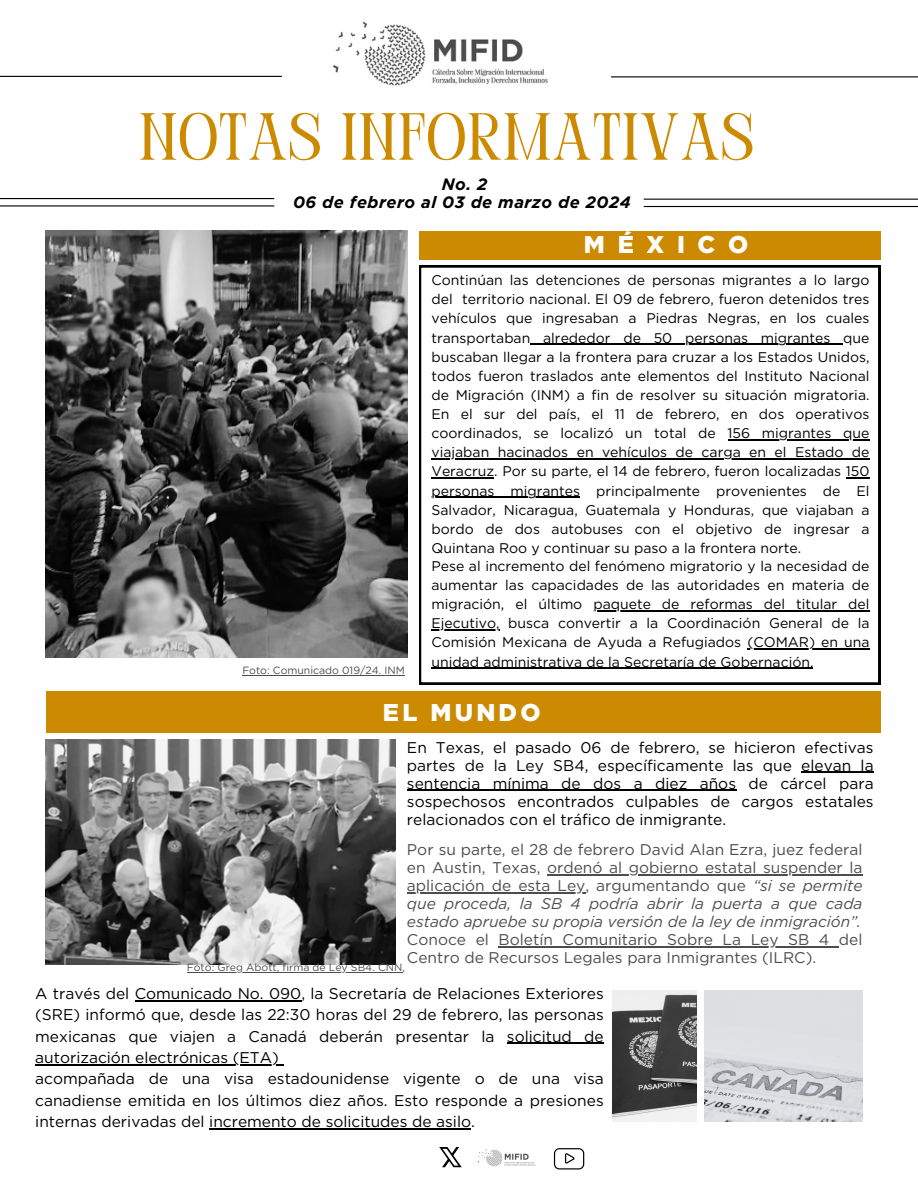
<style>
.page{position:relative;width:918px;height:1188px;background:#fff}
.page>*{position:absolute;margin:0;border:0;box-sizing:border-box;transform-origin:0 0}
.t1{font:66.45px "Perandoryv 2";letter-spacing:.03em;color:#cc8a00}
.t2{font:900 24.3px "Gotham";letter-spacing:.33em;color:#fff}
.t3{font:italic 700 16.5px/18px "Gotham";letter-spacing:.03em;color:#000;text-align:center}
.t4{font:15.45px/21.3px "Gotham";color:#000;text-align:justify}
.t5{font:15.45px/18px "Gotham";color:#4d4d4f;text-align:justify}
.t6{font:13.95px/19.2px "Gotham";color:#000;text-align:justify}
.t7{font:10.5px "Gotham";color:#4d4d4f}
.s1{font-style:italic}
</style>
<div class="page">
<img style="left:46px;top:231px;width:361px;height:426px">
<div style="left:46px;top:691px;width:834px;height:42px;background:#cc8a00"></div>
<hr style="left:0;top:205px;width:274px;height:2px;background:#000">
<hr style="left:0;top:76px;width:282px;height:1px;background:#000">
<hr style="left:611px;top:76px;width:307px;height:1px;background:#000">
<hr style="left:0;top:198px;width:274px;height:1px;background:#000">
<img style="left:332px;top:21px;width:216px;height:65px">
<hr style="left:644px;top:206px;width:274px;height:1px;background:#000">
<hr style="left:644px;top:199px;width:274px;height:1px;background:#000">
<div style="left:419px;top:231px;width:461px;height:28px;background:#cc8a00"></div>
<svg style="left:419px;top:265px;width:461px;height:420px"></svg>
<hr style="left:530px;top:344px;width:313px;height:1px;background:#000">
<hr style="left:728px;top:439px;width:142px;height:1px;background:#000">
<hr style="left:432px;top:458px;width:438px;height:2px;background:#000">
<hr style="left:432px;top:478px;width:62px;height:1px;background:#000">
<svg style="left:846px;top:478px;width:24px;height:1px"></svg>
<hr style="left:432px;top:497px;width:148px;height:1px;background:#000">
<hr style="left:593px;top:610px;width:277px;height:1px;background:#000">
<hr style="left:432px;top:629px;width:68px;height:2px;background:#000">
<hr style="left:747px;top:649px;width:123px;height:1px;background:#000">
<hr style="left:432px;top:668px;width:381px;height:1px;background:#000">
<hr style="left:242px;top:675px;width:163px;height:1px;background:#4d4d4f">
<svg style="left:439px;top:1147px;width:23px;height:20px"></svg>
<svg style="left:554px;top:1148px;width:30px;height:22px"></svg>
<img style="left:477px;top:1149px;width:59px;height:18px">
<img style="left:46px;top:739px;width:350px;height:225px">
<hr style="left:801px;top:772px;width:73px;height:1px;background:#000">
<hr style="left:407px;top:790px;width:329px;height:1px;background:#000">
<hr style="left:547px;top:874px;width:316px;height:1px;background:#4d4d4f">
<hr style="left:407px;top:892px;width:178px;height:1px;background:#4d4d4f">
<hr style="left:499px;top:946px;width:340px;height:1px;background:#4d4d4f">
<hr style="left:187px;top:972px;width:215px;height:1px;background:#4d4d4f">
<img style="left:705px;top:991px;width:157px;height:130px">
<img style="left:612px;top:991px;width:84px;height:130px">
<hr style="left:135px;top:1000px;width:166px;height:1px;background:#000">
<hr style="left:507px;top:1043px;width:97px;height:1px;background:#000">
<hr style="left:35px;top:1064px;width:244px;height:1px;background:#000">
<hr style="left:209px;top:1128px;width:262px;height:1px;background:#000">
<h3 class="t1" style="left:140px;top:110px;width:615px">NOTAS INFORMATIVAS</h3>
<h1 class="t3" style="left:293px;top:175px;width:339px">No. 2<br>06 de febrero al 03 de marzo de 2024</h1>
<p class="t7" style="left:242px;top:664px;width:164px">Foto: Comunicado 019/24. INM</p>
<p class="t2" style="left:584px;top:230px;width:166px">MÉXICO</p>
<h5 class="t6" style="left:432px;top:271px;width:440px">Continúan las detenciones de personas migrantes a lo largo del territorio nacional. El 09 de febrero, fueron detenidos tres vehículos que ingresaban a Piedras Negras, en los cuales transportaban</h5>
<h5 class="t6" style="left:432px;top:328px;width:440px;text-indent:112px">alrededor de 50 personas migrantes que buscaban llegar a la frontera para cruzar a los Estados Unidos, todos fueron traslados ante elementos del Instituto Nacional de Migración (INM) a fin de resolver su situación migratoria.<br>En el sur del país, el 11 de febrero, en dos operativos coordinados, se localizó un total de</h5>
<h2 class="t6" style="left:728px;top:424px;width:143px">156 migrantes que</h2>
<p class="t6" style="left:432px;top:443px;width:440px">viajaban hacinados en vehículos de carga en el Estado de<br>Veracruz. Por su parte, el 14 de febrero, fueron localizadas 150</p>
<h4 class="t6" style="left:432px;top:481px;width:440px">personas migrantes principalmente provenientes de El Salvador, Nicaragua, Guatemala y Honduras, que viajaban a bordo de dos autobuses con el objetivo de ingresar a Quintana Roo y continuar su paso a la frontera norte.</h4>
<h4 class="t6" style="left:432px;top:556px;width:440px">Pese al incremento del fenómeno migratorio y la necesidad de aumentar las capacidades de las autoridades en materia de migración, el último</h4>
<h4 class="t6" style="left:593px;top:595px;width:278px">paquete de reformas del titular del</h4>
<p class="t6" style="left:432px;top:614px;width:440px">Ejecutivo, busca convertir a la Coordinación General de la<br>Comisión Mexicana de Ayuda a Refugiados (COMAR) en una</p>
<p class="t6" style="left:432px;top:652px;width:383px">unidad administrativa de la Secretaría de Gobernación.</p>
<h2 class="t2" style="left:383px;top:697px;width:159px">EL MUNDO</h2>
<p class="t4" style="left:407px;top:738px;width:468px;line-height:18px">En Texas, el pasado 06 de febrero, se hicieron efectivas partes de la Ley SB4, específicamente las que elevan la sentencia mínima de dos a diez años de cárcel para sospechosos encontrados culpables de cargos estatales relacionados con el tráfico de inmigrante.</p>
<p class="t5" style="left:407px;top:840px;width:457px">Por su parte, el 28 de febrero David Alan Ezra, juez federal en Austin, Texas, ordenó al gobierno estatal suspender la aplicación de esta Ley, argumentando que <span class="s1">“si se permite que proceda, la SB 4 podría abrir la puerta a que cada estado apruebe su propia versión de la ley de inmigración”.</span></p>
<p class="t5" style="left:407px;top:930px;width:457px">Conoce el Boletín Comunitario Sobre La Ley SB 4 del<br>Centro de Recursos Legales para Inmigrantes (ILRC).</p>
<p class="t7" style="left:187px;top:961px;width:220px">Foto: Greg Abott, firma de Ley SB4. CNN,</p>
<p class="t4" style="left:35px;top:983px;width:570px;text-align:left">A través del Comunicado No. 090, la Secretaría de Relaciones Exteriores (SRE) informó que, desde las 22:30 horas del 29 de febrero, las personas mexicanas que viajen a Canadá deberán presentar la solicitud de autorización electrónicas (ETA)<br>acompañada de una visa estadounidense vigente o de una visa canadiense emitida en los últimos diez años. Esto responde a presiones internas derivadas del incremento de solicitudes de asilo.</p>
</div>
